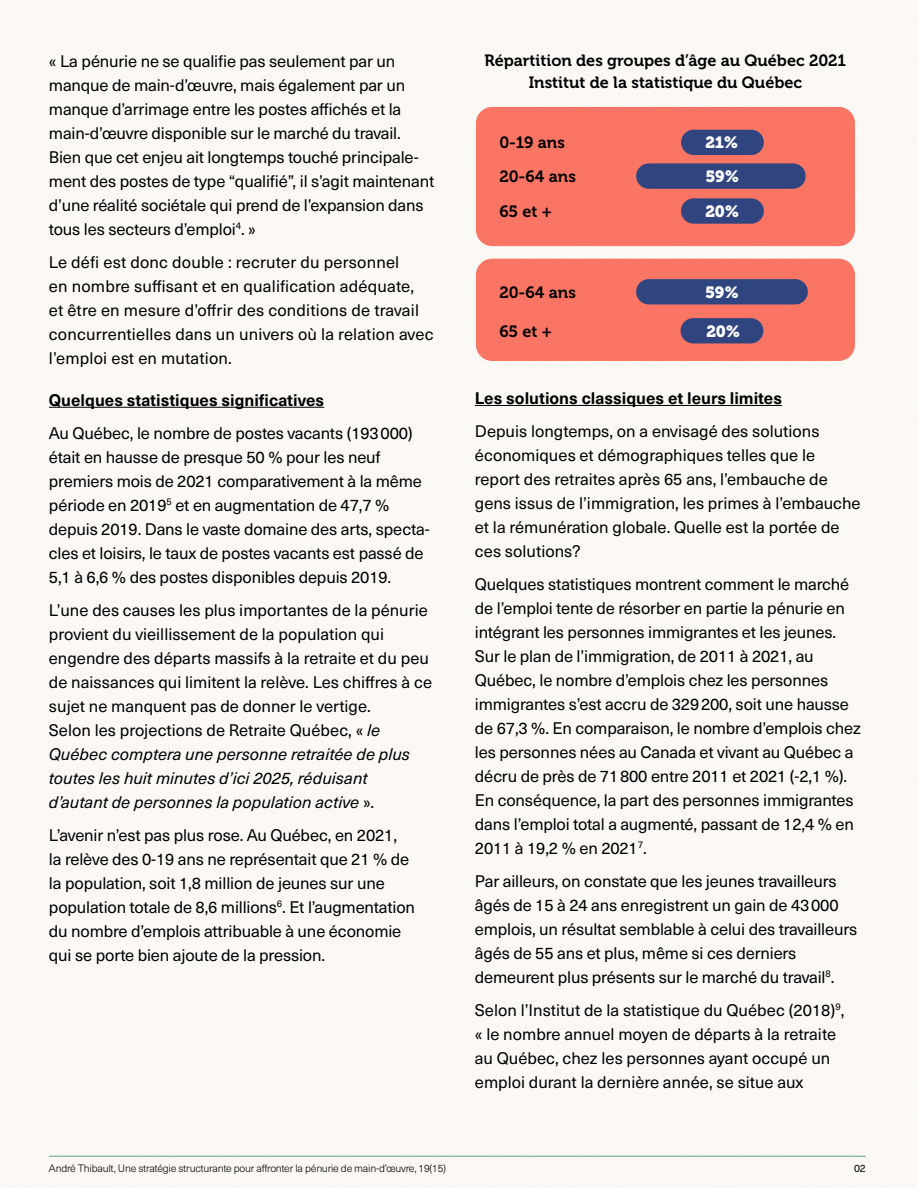
<style>
.page{position:relative;width:918px;height:1188px;background:#fff}
.page>*{position:absolute;margin:0;border:0;box-sizing:border-box;transform-origin:0 0}
.t1{font:16.5px/24px "Neue Haas Unica W1 G";letter-spacing:-.01em;color:#000}
.t2{font:16.5px/24px "Neue Haas Unica W1 G";letter-spacing:.01em;color:#000}
.t3{font:700 16.5px "Neue Haas Unica W1 G";color:#000}
.t4{font:16.2px/34.3px "Museo 700";color:#000;text-align:center}
.t5{font:16.2px "Museo 900";letter-spacing:-.005em;color:#fff}
.t6{font:300 10.5px "Neue Haas Unica W1 G";letter-spacing:-.02em;color:#000}
.t7{font:10.5px "Neue Haas Unica W1 G";color:#000}
.s1{font-style:italic}
</style>
<div class="page">
<hr style="left:49px;top:407px;width:275px;height:1px;background:#000">
<hr style="left:475px;top:405px;width:307px;height:1px;background:#000">
<hr style="left:49px;top:1156px;width:817px;height:1px;background:#5ea380">
<div style="left:476px;top:259px;width:379px;height:102px;background:#fa7563;border-radius:16px"></div>
<div style="left:681px;top:318px;width:82px;height:25px;background:#304580;border-radius:13px"></div>
<div style="left:476px;top:107px;width:379px;height:139px;background:#fa7563;border-radius:16px"></div>
<div style="left:636px;top:279px;width:172px;height:25px;background:#304580;border-radius:13px"></div>
<div style="left:636px;top:163px;width:170px;height:26px;background:#304580;border-radius:13px"></div>
<div style="left:681px;top:198px;width:83px;height:26px;background:#304580;border-radius:13px"></div>
<div style="left:681px;top:130px;width:83px;height:25px;background:#304580;border-radius:13px"></div>
<p class="t1" style="left:49px;top:48px;width:387px">« La pénurie ne se qualifie pas seulement par un manque de main-d’œuvre, mais également par un manque d’arrimage entre les postes affichés et la main-d’œuvre disponible sur le marché du travail.<br>Bien que cet enjeu ait longtemps touché principale&shy;ment des postes de type “qualifié”, il s’agit maintenant d’une réalité sociétale qui prend de l’expansion dans tous les secteurs d’emploi<sup>4</sup>. »</p>
<p class="t2" style="left:49px;top:249px;width:386px">Le défi est donc double : recruter du personnel<br>en nombre suffisant et en qualification adéquate,<br>et être en mesure d’offrir des conditions de travail concurrentielles dans un univers où la relation avec l’emploi est en mutation.</p>
<p class="t3" style="left:49px;top:387px;width:277px">Quelques statistiques significatives</p>
<p class="t1" style="left:49px;top:420px;width:382px">Au Québec, le nombre de postes vacants (193000) était en hausse de presque 50 % pour les neuf premiers mois de 2021 comparativement à la même période en 2019<sup>5</sup> et en augmentation de 47,7 % depuis 2019. Dans le vaste domaine des arts, specta&shy;cles et loisirs, le taux de postes vacants est passé de 5,1 à 6,6 % des postes disponibles depuis 2019.</p>
<p class="t1" style="left:49px;top:597px;width:385px">L’une des causes les plus importantes de la pénurie provient du vieillissement de la population qui engendre des départs massifs à la retraite et du peu de naissances qui limitent la relève. Les chiffres à ce sujet ne manquent pas de donner le vertige.<br>Selon les projections de Retraite Québec, « <span class="s1">le Québec comptera une personne retraitée de plus toutes les huit minutes d’ici 2025, réduisant<br>d’autant de personnes la population active</span> ».</p>
<p class="t1" style="left:49px;top:822px;width:368px">L’avenir n’est pas plus rose. Au Québec, en 2021,<br>la relève des 0-19 ans ne représentait que 21 % de la population, soit 1,8 million de jeunes sur une population totale de 8,6 millions<sup>6</sup>. Et l’augmentation du nombre d’emplois attribuable à une économie qui se porte bien ajoute de la pression.</p>
<p class="t4" style="left:485px;top:50px;width:363px;line-height:21.5px">Répartition des groupes d’âge au Québec 2021<br>Institut de la statistique du Québec</p>
<p class="t4" style="left:499px;top:126px;width:78px;text-align:left">0-19 ans<br>20-64 ans<br>65 et +</p>
<p class="t5" style="left:705px;top:133px;width:34px">21%</p>
<p class="t5" style="left:705px;top:167px;width:35px">59%</p>
<p class="t5" style="left:705px;top:202px;width:36px">20%</p>
<p class="t5" style="left:705px;top:283px;width:35px">59%</p>
<p class="t4" style="left:499px;top:275px;width:78px">20-64 ans</p>
<p class="t4" style="left:499px;top:314px;width:54px">65 et +</p>
<p class="t5" style="left:706px;top:322px;width:36px">20%</p>
<p class="t3" style="left:475px;top:385px;width:309px">Les solutions classiques et leurs limites</p>
<p class="t1" style="left:475px;top:418px;width:387px">Depuis longtemps, on a envisagé des solutions économiques et démographiques telles que le report des retraites après 65 ans, l’embauche de gens issus de l’immigration, les primes à l’embauche et la rémunération globale. Quelle est la portée de ces solutions?</p>
<p class="t1" style="left:475px;top:571px;width:387px">Quelques statistiques montrent comment le marché de l’emploi tente de résorber en partie la pénurie en intégrant les personnes immigrantes et les jeunes.<br>Sur le plan de l’immigration, de 2011 à 2021, au Québec, le nombre d’emplois chez les personnes immigrantes s’est accru de 329200, soit une hausse de 67,3 %. En comparaison, le nombre d’emplois chez les personnes nées au Canada et vivant au Québec a décru de près de 71800 entre 2011 et 2021 (-2,1 %).<br>En conséquence, la part des personnes immigrantes dans l’emploi total a augmenté, passant de 12,4 % en 2011 à 19,2 % en 2021<sup>7</sup>.</p>
<p class="t1" style="left:475px;top:868px;width:384px">Par ailleurs, on constate que les jeunes travailleurs âgés de 15 à 24 ans enregistrent un gain de 43000 emplois, un résultat semblable à celui des travailleurs âgés de 55 ans et plus, même si ces derniers demeurent plus présents sur le marché du travail<sup>8</sup>.</p>
<p class="t1" style="left:475px;top:997px;width:371px">Selon l’Institut de la statistique du Québec (2018)<sup>9</sup>, « le nombre annuel moyen de départs à la retraite au Québec, chez les personnes ayant occupé un emploi durant la dernière année, se situe aux</p>
<p class="t6" style="left:49px;top:1161px;width:399px">André Thibault, Une stratégie structurante pour affronter la pénurie de main-d’œuvre, 19(15)</p>
<p class="t7" style="left:854px;top:1160px;width:13px">02</p>
</div>
